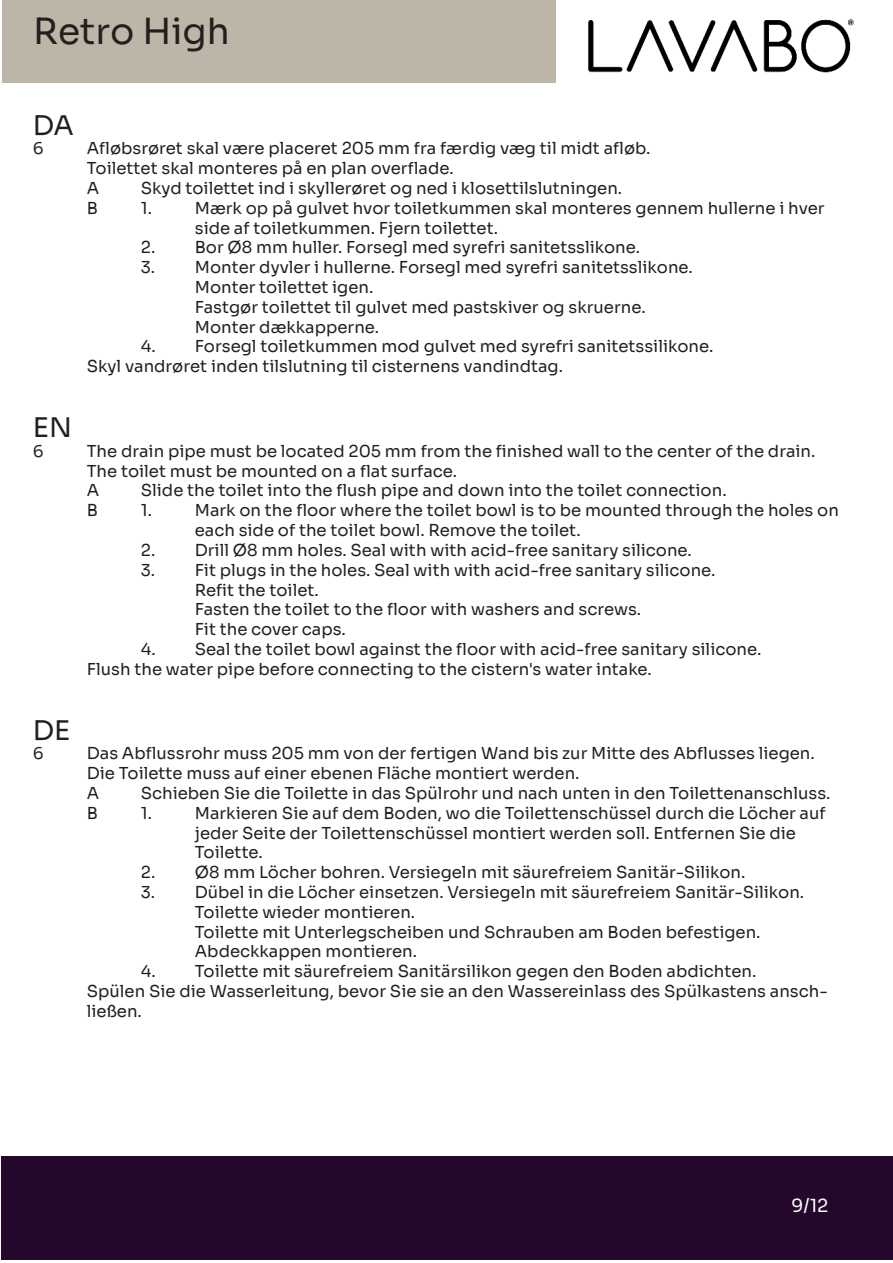
<style>
.page{position:relative;width:893px;height:1263px;background:#fff}
.page>*{position:absolute;margin:0;border:0;box-sizing:border-box;transform-origin:0 0}
.t1{font:36px "Sora";color:#231f20}
.t2{font:27px "Sora";color:#231f20}
.t3{font:18px "Sora";color:#fff}
.t4{font:16.5px/19.8px "Sora";color:#231f20}
</style>
<div class="page">
<div style="left:2px;top:1156px;width:891px;height:103px;background:#24082b"></div>
<div style="left:3px;top:0;width:553px;height:82px;background:#bdb5a7"></div>
<img style="left:588px;top:19px;width:266px;height:54px">
<h1 class="t1" style="left:33px;top:14px;width:198px">Retro High</h1>
<h2 class="t2" style="left:33px;top:112px;width:43px">DA</h2>
<p class="t4" style="left:33px;top:137px;width:12px">6</p>
<p class="t4" style="left:87px;top:137px;width:565px">Afløbsrøret skal være placeret 205 mm fra færdig væg til midt afløb.<br>Toilettet skal monteres på en plan overflade.<br>A</p>
<p class="t4" style="left:141px;top:179px;width:483px">Skyd toilettet ind i skyller¯ret og ned i klosettilslutningen.</p>
<p class="t4" style="left:87px;top:199px;width:13px">B</p>
<p class="t4" style="left:141px;top:199px;width:13px">1.</p>
<p class="t4" style="left:195px;top:199px;width:631px">MÊrk op pÂ gulvet hvor toiletkummen skal monteres gennem hullerne i hver side af toiletkummen. Fjern toilettet.</p>
<p class="t4" style="left:141px;top:239px;width:501px">2. Bor ÿ8 mm huller. Forsegl med syrefri sanitetsslikone.</p>
<p class="t4" style="left:195px;top:259px;width:500px;text-indent:-54px">3. Monter dyvler i hullerne. Forsegl med syrefri sanitetsslikone.<br>Monter toilettet igen.<br>Fastg¯r toilettet til gulvet med pastskiver og skruerne.<br>Monter dÊkkapperne.</p>
<p class="t4" style="left:87px;top:338px;width:628px;text-indent:54px">4. Forsegl toiletkummen mod gulvet med syrefri sanitetssilikone.<br>Skyl vandr¯ret inden tilslutning til cisternens vandindtag.</p>
<h2 class="t2" style="left:33px;top:415px;width:41px">EN</h2>
<p class="t4" style="left:33px;top:440px;width:12px">6</p>
<p class="t4" style="left:87px;top:440px;width:730px">The drain pipe must be located 205 mm from the finished wall to the center of the drain.<br>The toilet must be mounted on a flat surface.<br>A</p>
<p class="t4" style="left:141px;top:479px;width:587px">Slide the toilet into the flush pipe and down into the toilet connection.</p>
<p class="t4" style="left:87px;top:499px;width:13px">B</p>
<p class="t4" style="left:141px;top:499px;width:13px">1.</p>
<p class="t4" style="left:195px;top:499px;width:646px">Mark on the floor where the toilet bowl is to be mounted through the holes on each side of the toilet bowl. Remove the toilet.</p>
<p class="t4" style="left:141px;top:541px;width:553px">2. Drill ÿ8 mm holes. Seal with with acid-free sanitary silicone.</p>
<p class="t4" style="left:195px;top:561px;width:522px;text-indent:-54px">3. Fit plugs in the holes. Seal with with acid-free sanitary silicone.<br>Refit the toilet.<br>Fasten the toilet to the floor with washers and screws.<br>Fit the cover caps.</p>
<p class="t4" style="left:87px;top:638px;width:676px;text-indent:54px">4. Seal the toilet bowl against the floor with acid-free sanitary silicone.<br>Flush the water pipe before connecting to the cistern's water intake.</p>
<h2 class="t2" style="left:33px;top:717px;width:39px">DE</h2>
<p class="t4" style="left:33px;top:742px;width:12px">6</p>
<p class="t4" style="left:87px;top:742px;width:729px">Das Abflussrohr muss 205 mm von der fertigen Wand bis zur Mitte des Abflusses liegen.<br>Die Toilette muss auf einer ebenen Fl‰che montiert werden.<br>A</p>
<p class="t4" style="left:141px;top:784px;width:691px">Schieben Sie die Toilette in das Sp¸lrohr und nach unten in den Toilettenanschluss.</p>
<p class="t4" style="left:87px;top:804px;width:13px">B</p>
<p class="t4" style="left:141px;top:804px;width:13px">1.</p>
<p class="t4" style="left:195px;top:804px;width:632px">Markieren Sie auf dem Boden, wo die Toilettensch¸ssel durch die Lˆcher auf jeder Seite der Toilettensch¸ssel montiert werden soll. Entfernen Sie die<br>Toilette.</p>
<p class="t4" style="left:141px;top:863px;width:606px">2. ÿ8 mm Lˆcher bohren. Versiegeln mit s‰urefreiem Sanit‰r-Silikon.</p>
<p class="t4" style="left:195px;top:883px;width:611px;text-indent:-54px">3. D¸bel in die Lˆcher einsetzen. Versiegeln mit s‰urefreiem Sanit‰r-Silikon.<br>Toilette wieder montieren.<br>Toilette mit Unterlegscheiben und Schrauben am Boden befestigen.<br>Abdeckkappen montieren.</p>
<p class="t4" style="left:87px;top:962px;width:742px;text-indent:54px">4. Toilette mit s‰urefreiem Sanit‰rsilikon gegen den Boden abdichten.<br>Sp¸len Sie die Wasserleitung, bevor Sie sie an den Wassereinlass des Sp¸lkastens ansch&shy;lieflen.</p>
<p class="t3" style="left:792px;top:1197px;width:38px">9/12</p>
</div>
